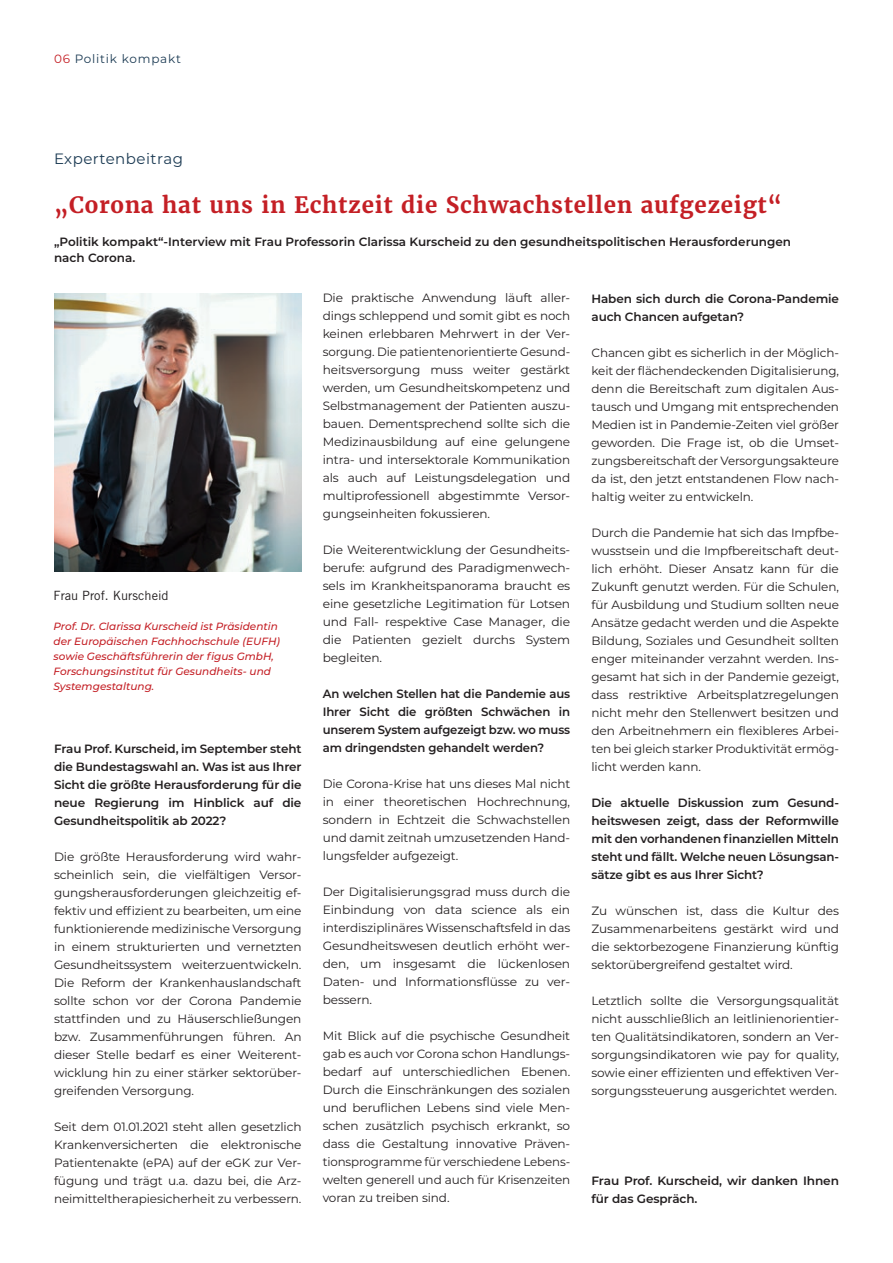
<style>
.page{position:relative;width:893px;height:1263px;background:#fff}
.page>*{position:absolute;margin:0;border:0;box-sizing:border-box;transform-origin:0 0}
.t1{font:700 22.5px "Merriweather";letter-spacing:.03em;color:#c41f25}
.t2{font:15px "Montserrat";letter-spacing:.03em;color:#1b3a53}
.t3{font:12.75px "Trade Gothic LT Std";color:#231f20}
.t4{font:12px/18px "Montserrat";letter-spacing:-.01em;color:#231f20;text-align:justify}
.t5{font:600 12px/18px "Montserrat";letter-spacing:-.01em;color:#231f20}
.t6{font:12px "Montserrat";letter-spacing:.065em;color:#1b3a53}
.t7{font:italic 500 10.5px/15px "Montserrat";color:#c41f25}
.s1{color:#c41f25}
</style>
<div class="page">
<img style="left:54px;top:293px;width:248px;height:279px">
<p class="t6" style="left:54px;top:50px;width:129px"><span class="s1">06</span> Politik kompakt</p>
<p class="t2" style="left:54px;top:149px;width:131px">Expertenbeitrag</p>
<h1 class="t1" style="left:54px;top:190px;width:730px">„Corona hat uns in Echtzeit die Schwachstellen aufgezeigt“</h1>
<p class="t5" style="left:54px;top:233px;width:739px;line-height:16.5px">„Politik kompakt“-Interview mit Frau Professorin Clarissa Kurscheid zu den gesundheitspolitischen Herausforderungen nach Corona.</p>
<p class="t3" style="left:54px;top:588px;width:117px">Frau Prof. Kurscheid</p>
<p class="t7" style="left:54px;top:619px;width:228px">Prof. Dr. Clarissa Kurscheid ist Präsidentin der Europäischen Fachhochschule (EUFH) sowie Geschäftsführerin der figus GmbH, Forschungsinstitut für Gesundheits- und Systemgestaltung.</p>
<p class="t5" style="left:54px;top:739px;width:249px;text-align:justify">Frau Prof. Kurscheid, im September steht die Bundestagswahl an. Was ist aus Ihrer Sicht die größte Herausforderung für die neue Regierung im Hinblick auf die Gesundheitspolitik ab 2022?</p>
<p class="t4" style="left:54px;top:847px;width:249px">Die größte Herausforderung wird wahr&shy;scheinlich sein, die vielfältigen Versor&shy;gungsherausforderungen gleichzeitig ef&shy;fektiv und effizient zu bearbeiten, um eine funktionierende medizinische Versorgung in einem strukturierten und vernetzten Gesundheitssystem weiterzuentwickeln.<br>Die Reform der Krankenhauslandschaft sollte schon vor der Corona Pandemie stattfinden und zu Häuserschließungen bzw. Zusammenführungen führen. An dieser Stelle bedarf es einer Weiterent&shy;wicklung hin zu einer stärker sektorüber&shy;greifenden Versorgung.</p>
<p class="t4" style="left:54px;top:1117px;width:249px;text-align:left">Seit dem 01.01.2021 steht allen gesetzlich Krankenversicherten die elektronische Patientenakte (ePA) auf der eGK zur Ver&shy;fügung und trägt u.a. dazu bei, die Arz&shy;neimitteltherapiesicherheit zu verbessern.</p>
<p class="t4" style="left:323px;top:288px;width:249px">Die praktische Anwendung läuft aller&shy;dings schleppend und somit gibt es noch keinen erlebbaren Mehrwert in der Ver&shy;sorgung. Die patientenorientierte Gesund&shy;heitsversorgung muss weiter gestärkt werden, um Gesundheitskompetenz und Selbstmanagement der Patienten auszu&shy;bauen. Dementsprechend sollte sich die Medizinausbildung auf eine gelungene intra- und intersektorale Kommunikation als auch auf Leistungsdelegation und multiprofessionell abgestimmte Versor&shy;gungseinheiten fokussieren.</p>
<p class="t4" style="left:323px;top:540px;width:249px">Die Weiterentwicklung der Gesundheits&shy;berufe: aufgrund des Paradigmenwech&shy;sels im Krankheitspanorama braucht es eine gesetzliche Legitimation für Lotsen und Fall- respektive Case Manager, die die Patienten gezielt durchs System begleiten.</p>
<p class="t5" style="left:323px;top:684px;width:249px;text-align:justify">An welchen Stellen hat die Pandemie aus Ihrer Sicht die größten Schwächen in unserem System aufgezeigt bzw. wo muss am dringendsten gehandelt werden?</p>
<p class="t4" style="left:323px;top:774px;width:249px">Die Corona-Krise hat uns dieses Mal nicht in einer theoretischen Hochrechnung, sondern in Echtzeit die Schwachstellen und damit zeitnah umzusetzenden Hand&shy;lungsfelder aufgezeigt.</p>
<p class="t4" style="left:323px;top:882px;width:249px">Der Digitalisierungsgrad muss durch die Einbindung von data science als ein interdisziplinäres Wissenschaftsfeld in das Gesundheitswesen deutlich erhöht wer&shy;den, um insgesamt die lückenlosen Daten- und Informationsflüsse zu ver&shy;bessern.</p>
<p class="t4" style="left:323px;top:1026px;width:249px;text-align:left">Mit Blick auf die psychische Gesundheit gab es auch vor Corona schon Handlungs&shy;bedarf auf unterschiedlichen Ebenen.<br>Durch die Einschränkungen des sozialen und beruflichen Lebens sind viele Men&shy;schen zusätzlich psychisch erkrankt, so dass die Gestaltung innovative Präven&shy;tionsprogramme für verschiedene Lebens&shy;welten generell und auch für Krisenzeiten voran zu treiben sind.</p>
<p class="t5" style="left:591px;top:289px;width:249px">Haben sich durch die Corona-Pandemie auch Chancen aufgetan?</p>
<p class="t4" style="left:591px;top:343px;width:249px">Chancen gibt es sicherlich in der Möglich&shy;keit der flächendeckenden Digitalisierung, denn die Bereitschaft zum digitalen Aus&shy;tausch und Umgang mit entsprechenden Medien ist in Pandemie-Zeiten viel größer geworden. Die Frage ist, ob die Umset&shy;zungsbereitschaft der Versorgungsakteure da ist, den jetzt entstandenen Flow nach&shy;haltig weiter zu entwickeln.</p>
<p class="t4" style="left:591px;top:523px;width:249px">Durch die Pandemie hat sich das Impfbe&shy;wusstsein und die Impfbereitschaft deut&shy;lich erhöht. Dieser Ansatz kann für die Zukunft genutzt werden. Für die Schulen, für Ausbildung und Studium sollten neue Ansätze gedacht werden und die Aspekte Bildung, Soziales und Gesundheit sollten enger miteinander verzahnt werden. Ins&shy;gesamt hat sich in der Pandemie gezeigt, dass restriktive Arbeitsplatzregelungen nicht mehr den Stellenwert besitzen und den Arbeitnehmern ein flexibleres Arbei&shy;ten bei gleich starker Produktivität ermög&shy;licht werden kann.</p>
<p class="t5" style="left:591px;top:793px;width:249px;text-align:justify">Die aktuelle Diskussion zum Gesund&shy;heitswesen zeigt, dass der Reformwille mit den vorhandenen finanziellen Mitteln steht und fällt. Welche neuen Lösungsan&shy;sätze gibt es aus Ihrer Sicht?</p>
<p class="t4" style="left:591px;top:901px;width:249px">Zu wünschen ist, dass die Kultur des Zusammenarbeitens gestärkt wird und die sektorbezogene Finanzierung künftig sektorübergreifend gestaltet wird.</p>
<p class="t4" style="left:591px;top:991px;width:249px">Letztlich sollte die Versorgungsqualität nicht ausschließlich an leitlinienorientier&shy;ten Qualitätsindikatoren, sondern an Ver&shy;sorgungsindikatoren wie pay for quality, sowie einer effizienten und effektiven Ver&shy;sorgungssteuerung ausgerichtet werden.</p>
<p class="t5" style="left:591px;top:1171px;width:249px">Frau Prof. Kurscheid, wir danken Ihnen für das Gespräch.</p>
</div>
